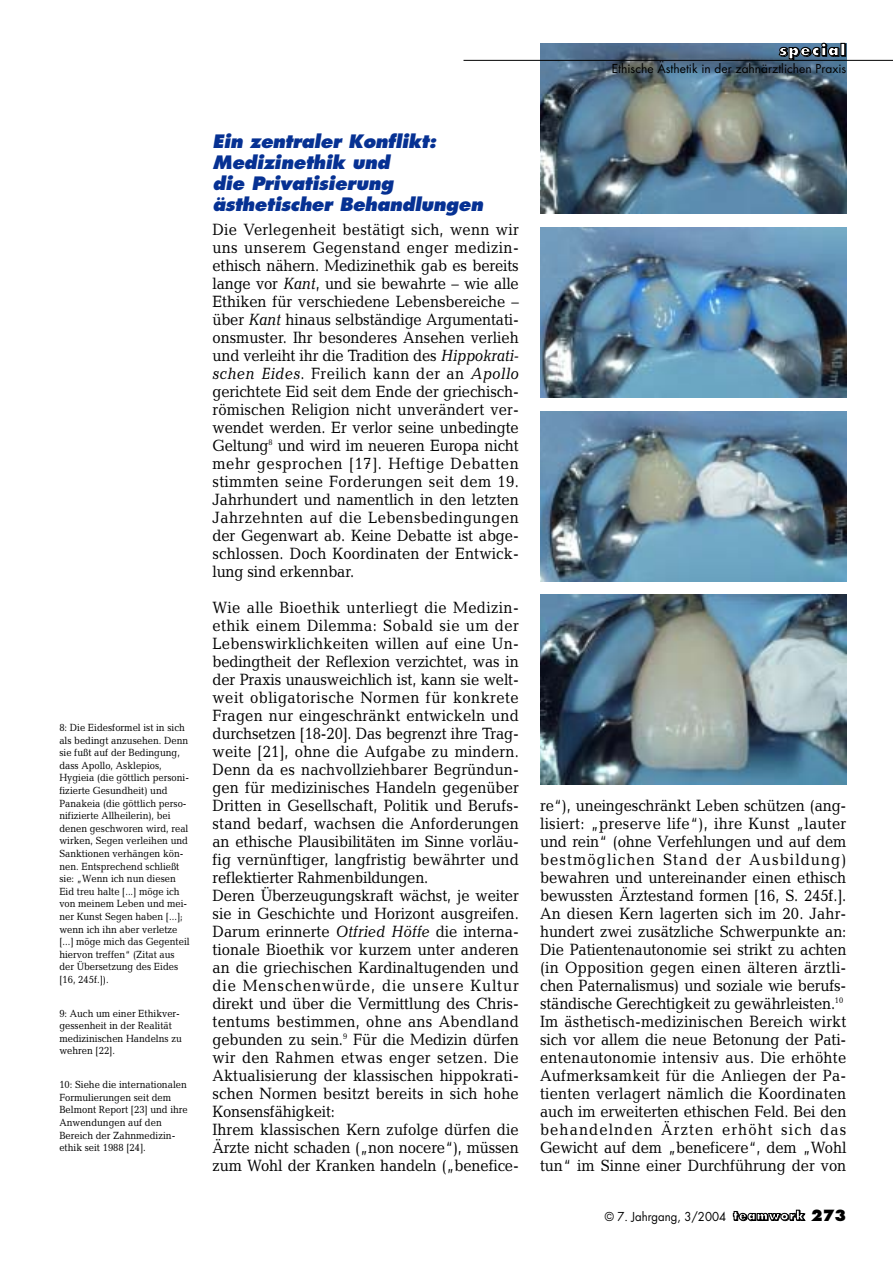
<style>
.page{position:relative;width:893px;height:1263px;background:#fff}
.page>*{position:absolute;margin:0;border:0;box-sizing:border-box;transform-origin:0 0}
.t1{font:italic 800 18px/21px "Futura";letter-spacing:-.015em;color:#063193}
.t2{font:16.5px/18px "Candida";color:#000;scale:.9 1}
.t3{font:800 15px "Futura";letter-spacing:.08em;color:#fff}
.t4{font:12px "Futura";color:#000}
.t5{font:12px "Futura";color:#000;scale:.95 1}
.t6{font:10.5px/12.6px "Candida";color:#000;scale:.9 1}
.s1{color:#000}
.s2{font-style:italic}
.s3{font-weight:800;color:#fff}
.s4{font-weight:800}
.s5{font-weight:800;font-size:15px}
</style>
<div class="page">
<img style="left:540px;top:43px;width:306px;height:170px">
<img style="left:540px;top:411px;width:306px;height:170px">
<img style="left:540px;top:595px;width:306px;height:190px">
<img style="left:540px;top:227px;width:306px;height:170px">
<hr style="left:463px;top:60px;width:429px;height:1px;background:#000">
<p class="t3" style="left:779px;top:43px;width:68px">s<span class="s1">pe</span>ci<span class="s1">a</span>l</p>
<p class="t4" style="left:612px;top:63px;width:236px">Ethische Ästhetik in der zahnärztlichen Praxis</p>
<p class="t6" style="left:59px;top:722px;width:146px">8: Die Eidesformel ist in sich als bedingt anzusehen. Denn sie fußt auf der Bedingung, dass Apollo, Asklepios,<br>Hygieia (die göttlich personi&shy;fizierte Gesundheit) und<br>Panakeia (die göttlich perso&shy;nifizierte Allheilerin), bei denen geschworen wird, real wirken, Segen verleihen und<br>Sanktionen verhängen kön&shy;nen. Entsprechend schließt sie: „Wenn ich nun diesen<br>Eid treu halte [...] möge ich von meinem Leben und mei&shy;ner Kunst Segen haben [...]; wenn ich ihn aber verletze [...] möge mich das Gegenteil hiervon treffen“ (Zitat aus der Übersetzung des Eides [16, 245f.]).</p>
<p class="t6" style="left:59px;top:1008px;width:138px">9: Auch um einer Ethikver&shy;gessenheit in der Realität medizinischen Handelns zu wehren [22].</p>
<p class="t6" style="left:59px;top:1079px;width:144px">10: Siehe die internationalen<br>Formulierungen seit dem<br>Belmont Report [23] und ihre<br>Anwendungen auf den<br>Bereich der Zahnmedizin&shy;ethik seit 1988 [24].</p>
<p class="t1" style="left:212px;top:133px;width:272px">Ein zentraler Konflikt:<br>Medizinethik und<br>die Privatisierung ästhetischer Behandlungen</p>
<p class="t2" style="left:212px;top:222px;width:342px;text-align:justify">Die Verlegenheit bestätigt sich, wenn wir uns unserem Gegenstand enger medizin&shy;ethisch nähern. Medizinethik gab es bereits lange vor <span class="s2">Kant</span>, und sie bewahrte – wie alle Ethiken für verschiedene Lebensbereiche – über <span class="s2">Kant</span> hinaus selbständige Argumentati&shy;onsmuster. Ihr besonderes Ansehen verlieh und verleiht ihr die Tradition des <span class="s2">Hippokrati&shy;schen Eides</span>. Freilich kann der an <span class="s2">Apollo </span>gerichtete Eid seit dem Ende der griechisch&shy;römischen Religion nicht unverändert ver&shy;wendet werden. Er verlor seine unbedingte Geltung<sup>8</sup> und wird im neueren Europa nicht mehr gesprochen [17]. Heftige Debatten stimmten seine Forderungen seit dem 19.<br>Jahrhundert und namentlich in den letzten Jahrzehnten auf die Lebensbedingungen der Gegenwart ab. Keine Debatte ist abge&shy;schlossen. Doch Koordinaten der Entwick&shy;lung sind erkennbar.</p>
<p class="t2" style="left:212px;top:600px;width:342px">Wie alle Bioethik unterliegt die Medizin&shy;ethik einem Dilemma: Sobald sie um der Lebenswirklichkeiten willen auf eine Un&shy;bedingtheit der Reflexion verzichtet, was in der Praxis unausweichlich ist, kann sie welt&shy;weit obligatorische Normen für konkrete Fragen nur eingeschränkt entwickeln und durchsetzen [18-20]. Das begrenzt ihre Trag&shy;weite [21], ohne die Aufgabe zu mindern.<br>Denn da es nachvollziehbarer Begründun&shy;gen für medizinisches Handeln gegenüber Dritten in Gesellschaft, Politik und Berufs&shy;stand bedarf, wachsen die Anforderungen an ethische Plausibilitäten im Sinne vorläu&shy;fig vernünftiger, langfristig bewährter und reflektierter Rahmenbildungen.<br>Deren Überzeugungskraft wächst, je weiter sie in Geschichte und Horizont ausgreifen.<br>Darum erinnerte <span class="s2">Otfried Höffe</span> die interna&shy;tionale Bioethik vor kurzem unter anderen an die griechischen Kardinaltugenden und die Menschenwürde, die unsere Kultur direkt und über die Vermittlung des Chris&shy;tentums bestimmen, ohne ans Abendland gebunden zu sein.<sup>9</sup> Für die Medizin dürfen wir den Rahmen etwas enger setzen. Die Aktualisierung der klassischen hippokrati&shy;schen Normen besitzt bereits in sich hohe Konsensfähigkeit:<br>Ihrem klassischen Kern zufolge dürfen die Ärzte nicht schaden („non nocere“), müssen zum Wohl der Kranken handeln („benefice-</p>
<p class="t2" style="left:540px;top:798px;width:342px">re“), uneingeschränkt Leben schützen (ang&shy;lisiert: „preserve life“), ihre Kunst „lauter und rein“ (ohne Verfehlungen und auf dem bestmöglichen Stand der Ausbildung) bewahren und untereinander einen ethisch bewussten Ärztestand formen [16, S. 245f.].<br>An diesen Kern lagerten sich im 20. Jahr&shy;hundert zwei zusätzliche Schwerpunkte an:<br>Die Patientenautonomie sei strikt zu achten (in Opposition gegen einen älteren ärztli&shy;chen Paternalismus) und soziale wie berufs&shy;ständische Gerechtigkeit zu gewährleisten.<sup>10<br></sup>Im ästhetisch-medizinischen Bereich wirkt sich vor allem die neue Betonung der Pati&shy;entenautonomie intensiv aus. Die erhöhte Aufmerksamkeit für die Anliegen der Pa&shy;tienten verlagert nämlich die Koordinaten auch im erweiterten ethischen Feld. Bei den behandelnden Ärzten erhöht sich das Gewicht auf dem „beneficere“, dem „Wohl tun“ im Sinne einer Durchführung der von</p>
<p class="t5" style="left:605px;top:1211px;width:256px">© 7. Jahrgang, 3/2004 <span class="s3">t</span><span class="s4">eamwo</span><span class="s3">r</span><span class="s4">k</span> <span class="s5">273</span></p>
</div>
